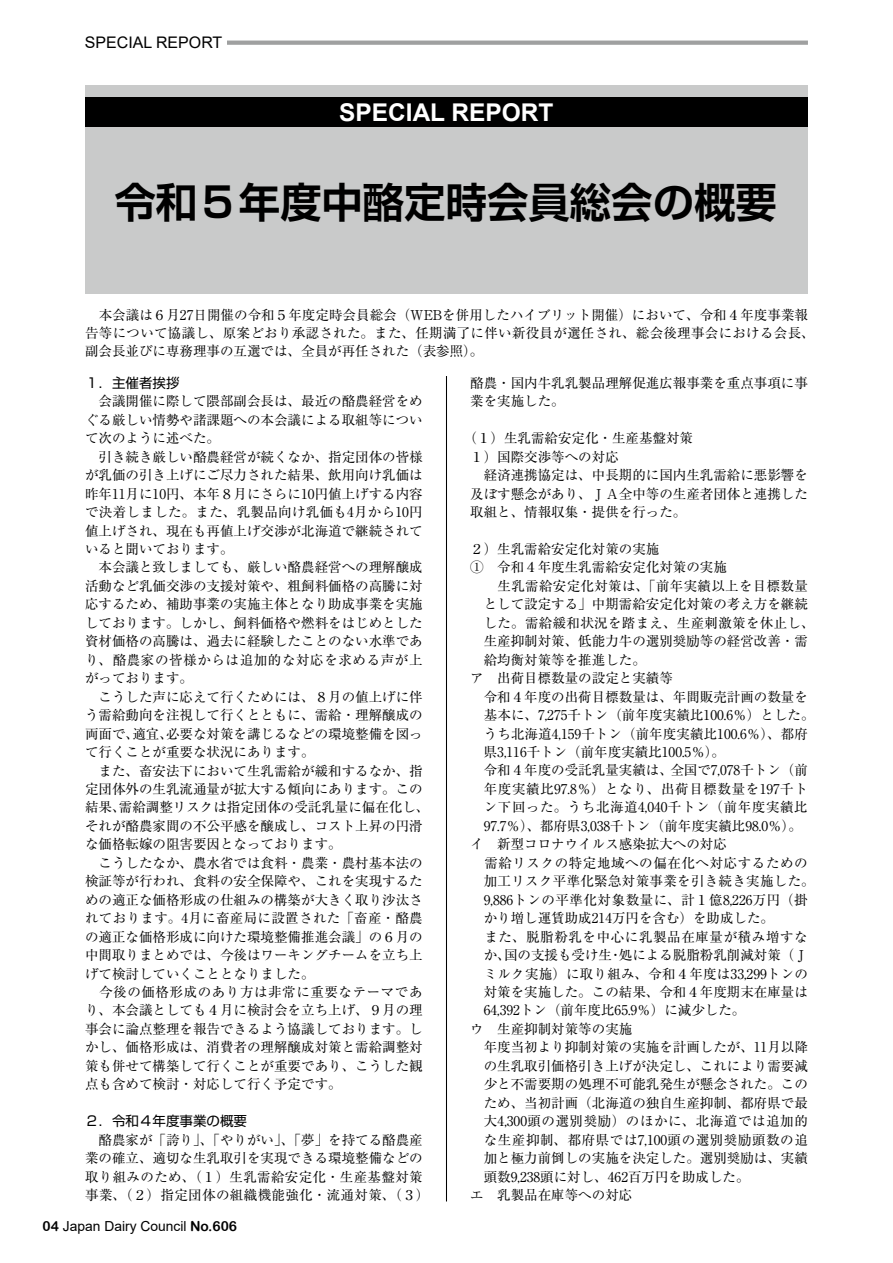
<style>
.page{position:relative;width:893px;height:1263px;background:#fff}
.page>*{position:absolute;margin:0;border:0;box-sizing:border-box;transform-origin:0 0}
.t1{font:700 41.4px "Shin Go Pro De";color:#000}
.t2{font:700 24.45px "Arial";color:#fff}
.t3{font:15.9px "Arial";color:#000}
.t4{font:13.8px "Arial";color:#000}
.t5{font:13.5px/18.5px "Ryumin Pr 6";color:#000}
.t6{font:13.5px "Ryumin Pr 6";letter-spacing:.045em;color:#000}
.t7{font:13.5px "Ryumin Pr 6";letter-spacing:.025em;color:#000}
.t8{font:13.5px "Ryumin Pr 6";letter-spacing:.04em;color:#000}
.t9{font:13.5px "Shin Go Pro";color:#000}
.s1{font-family:"Arial Rounded MT Bold"}
</style>
<div class="page">
<svg style="left:227px;top:41px;width:581px;height:4px;background:#a3a4a4"></svg>
<div style="left:85px;top:85px;width:723px;height:209px;background:#c9caca"></div>
<div style="left:85px;top:97px;width:723px;height:30px;background:#000"></div>
<hr style="left:446px;top:376px;width:1px;height:825px;background:#000">
<p class="t3" style="left:85px;top:32px;width:139px">SPECIAL REPORT</p>
<h2 class="t2" style="left:339px;top:95px;width:216px">SPECIAL REPORT</h2>
<h1 class="t1" style="left:114px;top:168px;width:664px">令和５年度中酪定時会員総会の概要</h1>
<p class="t5" style="left:85px;top:305px;width:731px;line-height:18px">　本会議は６月27日開催の令和５年度定時会員総会（WEBを併用したハイブリット開催）において、令和４年度事業報告等について協議し、原案どおり承認された。また、任期満了に伴い新役員が選任され、総会後理事会における会長、副会長並びに専務理事の互選では、全員が再任された（表参照）。</p>
<p class="t9" style="left:85px;top:372px;width:96px">１．主催者挨拶</p>
<p class="t5" style="left:85px;top:391px;width:346px">　会議開催に際して隈部副会長は、最近の酪農経営をめぐる厳しい情勢や諸課題への本会議による取組等について次のように述べた。<br>　引き続き厳しい酪農経営が続くなか、指定団体の皆様が乳価の引き上げにご尽力された結果、飲用向け乳価は昨年11月に10円、本年８月にさらに10円値上げする内容で決着しました。また、乳製品向け乳価も4月から10円値上げされ、現在も再値上げ交渉が北海道で継続されていると聞いております。<br>　本会議と致しましても、厳しい酪農経営への理解醸成活動など乳価交渉の支援対策や、粗飼料価格の高騰に対応するため、補助事業の実施主体となり助成事業を実施しております。しかし、飼料価格や燃料をはじめとした資材価格の高騰は、過去に経験したことのない水準であり、酪農家の皆様からは追加的な対応を求める声が上がっております。<br>　こうした声に応えて行くためには、８月の値上げに伴う需給動向を注視して行くとともに、需給・理解醸成の両面で、適宜、必要な対策を講じるなどの環境整備を図って行くことが重要な状況にあります。<br>　また、畜安法下において生乳需給が緩和するなか、指定団体外の生乳流通量が拡大する傾向にあります。この結果、需給調整リスクは指定団体の受託乳量に偏在化し、それが酪農家間の不公平感を醸成し、コスト上昇の円滑な価格転嫁の阻害要因となっております。<br>　こうしたなか、農水省では食料・農業・農村基本法の検証等が行われ、食料の安全保障や、これを実現するための適正な価格形成の仕組みの構築が大きく取り沙汰されております。4月に畜産局に設置された「畜産・酪農の適正な価格形成に向けた環境整備推進会議」の６月の中間取りまとめでは、今後はワーキングチームを立ち上げて検討していくこととなりました。<br>　今後の価格形成のあり方は非常に重要なテーマであり、本会議としても４月に検討会を立ち上げ、９月の理事会に論点整理を報告できるよう協議しております。しかし、価格形成は、消費者の理解醸成対策と需給調整対策も併せて構築して行くことが重要であり、こうした観点も含めて検討・対応して行く予定です。</p>
<p class="t9" style="left:85px;top:1110px;width:163px">２．令和４年度事業の概要</p>
<p class="t5" style="left:85px;top:1129px;width:346px">　酪農家が「誇り」、「やりがい」、「夢」を持てる酪農産業の確立、適切な生乳取引を実現できる環境整備などの取り組みのため、（１）生乳需給安定化・生産基盤対策事業、（２）指定団体の組織機能強化・流通対策、（３）</p>
<p class="t4" style="left:43px;top:1217px;width:196px"><span class="s1">04</span> Japan Dairy Council <span class="s1">No.606</span></p>
<p class="t5" style="left:470px;top:373px;width:339px">酪農・国内牛乳乳製品理解促進広報事業を重点事項に事業を実施した。</p>
<p class="t5" style="left:470px;top:428px;width:339px;text-indent:-7px">（１）生乳需給安定化・生産基盤対策<br>１）国際交渉等への対応<br>　経済連携協定は、中長期的に国内生乳需給に悪影響を及ぼす懸念があり、ＪＡ全中等の生産者団体と連携した取組と、情報収集・提供を行った。</p>
<p class="t5" style="left:470px;top:539px;width:190px">２）生乳需給安定化対策の実施</p>
<p class="t5" style="left:470px;top:557px;width:258px">①　令和４年度生乳需給安定化対策の実施</p>
<p class="t7" style="left:484px;top:575px;width:326px">　生乳需給安定化対策は、「前年実績以上を目標数量</p>
<p class="t5" style="left:484px;top:594px;width:325px">として設定する」中期需給安定化対策の考え方を継続</p>
<p class="t7" style="left:484px;top:612px;width:332px">した。需給緩和状況を踏まえ、生産刺激策を休止し、</p>
<p class="t5" style="left:484px;top:631px;width:325px">生産抑制対策、低能力牛の選別奨励等の経営改善・需</p>
<p class="t5" style="left:484px;top:650px;width:163px">給均衡対策等を推進した。</p>
<p class="t5" style="left:470px;top:668px;width:204px">ア　出荷目標数量の設定と実績等</p>
<p class="t5" style="left:470px;top:687px;width:339px">　令和４年度の出荷目標数量は、年間販売計画の数量を</p>
<p class="t5" style="left:484px;top:705px;width:332px">基本に、7,275千トン（前年度実績比100.6％）とした。</p>
<p class="t5" style="left:484px;top:723px;width:326px">うち北海道4,159千トン（前年度実績比100.6％）、都府</p>
<p class="t5" style="left:484px;top:742px;width:243px">県3,116千トン（前年度実績比100.5％）。</p>
<p class="t5" style="left:470px;top:760px;width:339px">　令和４年度の受託乳量実績は、全国で7,078千トン（前</p>
<p class="t6" style="left:484px;top:778px;width:326px">年度実績比97.8％）となり、出荷目標数量を197千ト</p>
<p class="t6" style="left:484px;top:797px;width:325px">ン下回った。うち北海道4,040千トン（前年度実績比</p>
<p class="t5" style="left:484px;top:816px;width:319px">97.7％）、都府県3,038千トン（前年度実績比98.0％）。</p>
<p class="t5" style="left:470px;top:834px;width:258px">イ　新型コロナウイルス感染拡大への対応</p>
<p class="t6" style="left:470px;top:852px;width:339px">　需給リスクの特定地域への偏在化へ対応するための</p>
<p class="t7" style="left:484px;top:870px;width:332px">加工リスク平準化緊急対策事業を引き続き実施した。</p>
<p class="t8" style="left:484px;top:889px;width:325px">9,886トンの平準化対象数量に、計１億8,226万円（掛</p>
<p class="t5" style="left:484px;top:908px;width:292px">かり増し運賃助成214万円を含む）を助成した。</p>
<p class="t6" style="left:470px;top:926px;width:339px">　また、脱脂粉乳を中心に乳製品在庫量が積み増すな</p>
<p class="t5" style="left:484px;top:945px;width:325px">か、国の支援も受け生・処による脱脂粉乳削減対策（Ｊ</p>
<p class="t5" style="left:484px;top:963px;width:326px">ミルク実施）に取り組み、令和４年度は33,299トンの</p>
<p class="t5" style="left:484px;top:982px;width:325px">対策を実施した。この結果、令和４年度期末在庫量は</p>
<p class="t5" style="left:484px;top:1000px;width:263px">64,392トン（前年度比65.9％）に減少した。</p>
<p class="t5" style="left:470px;top:1019px;width:163px">ウ　生産抑制対策等の実施</p>
<p class="t5" style="left:470px;top:1037px;width:339px">　年度当初より抑制対策の実施を計画したが、11月以降</p>
<p class="t5" style="left:484px;top:1056px;width:325px">の生乳取引価格引き上げが決定し、これにより需要減</p>
<p class="t5" style="left:484px;top:1074px;width:325px">少と不需要期の処理不可能乳発生が懸念された。この</p>
<p class="t5" style="left:484px;top:1093px;width:325px">ため、当初計画（北海道の独自生産抑制、都府県で最</p>
<p class="t6" style="left:484px;top:1110px;width:326px">大4,300頭の選別奨励）のほかに、北海道では追加的</p>
<p class="t6" style="left:484px;top:1129px;width:326px">な生産抑制、都府県では7,100頭の選別奨励頭数の追</p>
<p class="t5" style="left:484px;top:1148px;width:325px">加と極力前倒しの実施を決定した。選別奨励は、実績</p>
<p class="t5" style="left:484px;top:1166px;width:267px">頭数9,238頭に対し、462百万円を助成した。</p>
<p class="t5" style="left:470px;top:1185px;width:163px">エ　乳製品在庫等への対応</p>
</div>
